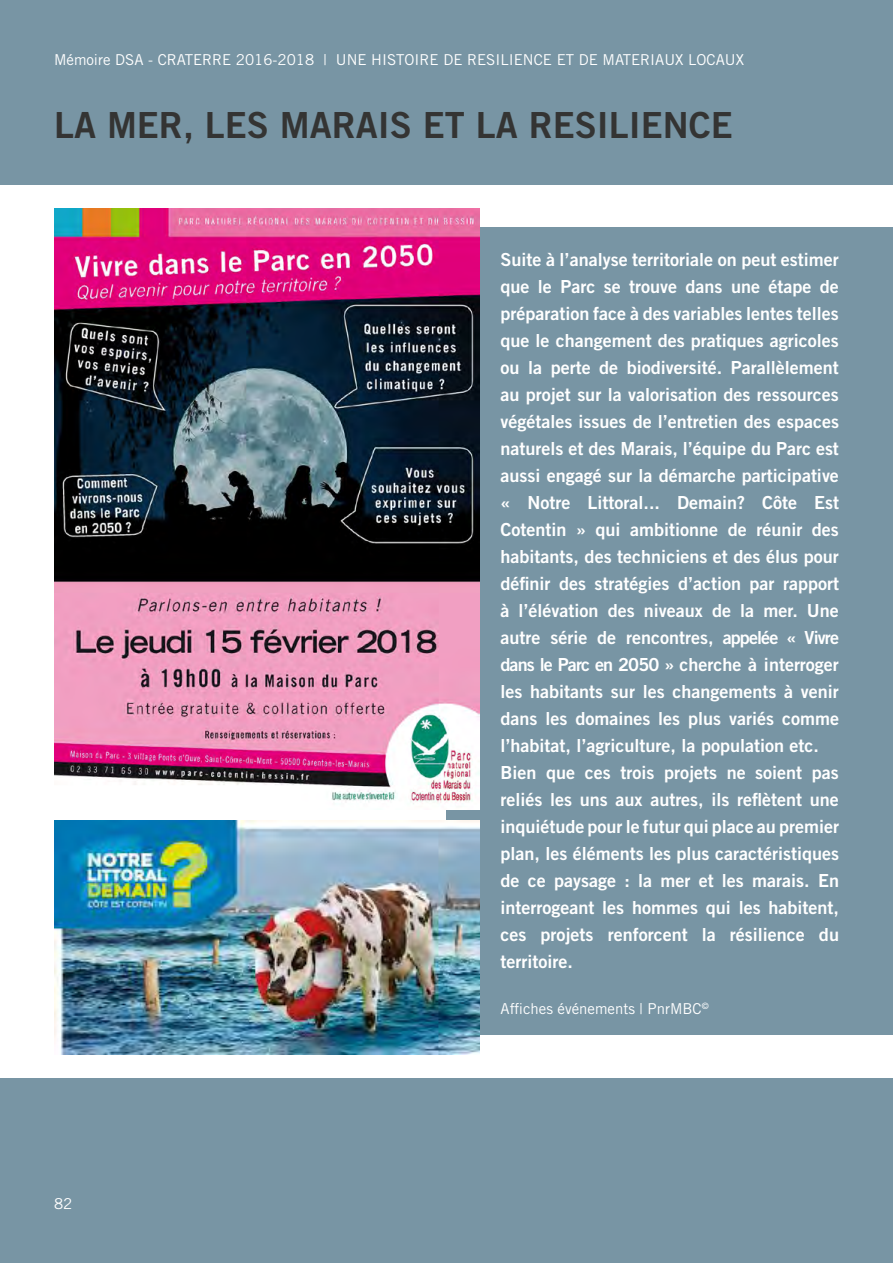
<style>
.page{position:relative;width:893px;height:1263px;background:#fff}
.page>*{position:absolute;margin:0;border:0;box-sizing:border-box;transform-origin:0 0}
.t1{font:36px "Trade Gothic LT Std Bd 2";color:#343433}
.t2{font:18px/27px "Trade Gothic LT Std Bd 2";color:#fff}
.t3{font:15px "Trade Gothic LT Std";color:#fff}
</style>
<div class="page">
<div style="left:0;top:0;width:893px;height:185px;background:#7895a4"></div>
<div style="left:0;top:1078px;width:893px;height:185px;background:#7895a4"></div>
<div style="left:446px;top:227px;width:447px;height:808px;background:#7895a4"></div>
<img style="left:54px;top:209px;width:425px;height:600px">
<img style="left:54px;top:820px;width:425px;height:234px">
<p class="t3" style="left:54px;top:50px;width:692px">Mémoire DSA - CRATERRE 2016-2018 | UNE HISTOIRE DE RESILIENCE ET DE MATERIAUX LOCAUX</p>
<h1 class="t1" style="left:54px;top:103px;width:680px">LA MER, LES MARAIS ET LA RESILIENCE</h1>
<p class="t2" style="left:500px;top:245px;width:340px">Suite à l’analyse territoriale on peut estimer que le Parc se trouve dans une étape de préparation face à des variables lentes telles que le changement des pratiques agricoles ou la perte de biodiversité. Parallèlement au projet sur la valorisation des ressources végétales issues de l’entretien des espaces naturels et des Marais, l’équipe du Parc est aussi engagé sur la démarche participative « Notre Littoral... Demain? Côte Est Cotentin » qui ambitionne de réunir des habitants, des techniciens et des élus pour définir des stratégies d’action par rapport à l’élévation des niveaux de la mer. Une autre série de rencontres, appelée « Vivre dans le Parc en 2050 » cherche à interroger les habitants sur les changements à venir dans les domaines les plus variés comme l’habitat, l’agriculture, la population etc.<br>Bien que ces trois projets ne soient pas reliés les uns aux autres, ils reflètent une inquiétude pour le futur qui place au premier plan, les éléments les plus caractéristiques de ce paysage : la mer et les marais. En interrogeant les hommes qui les habitent, ces projets renforcent la résilience du territoire.</p>
<p class="t3" style="left:54px;top:1194px;width:20px">82</p>
<p class="t3" style="left:500px;top:1000px;width:210px">Affiches événements | PnrMBC<sup>©</sup></p>
</div>
